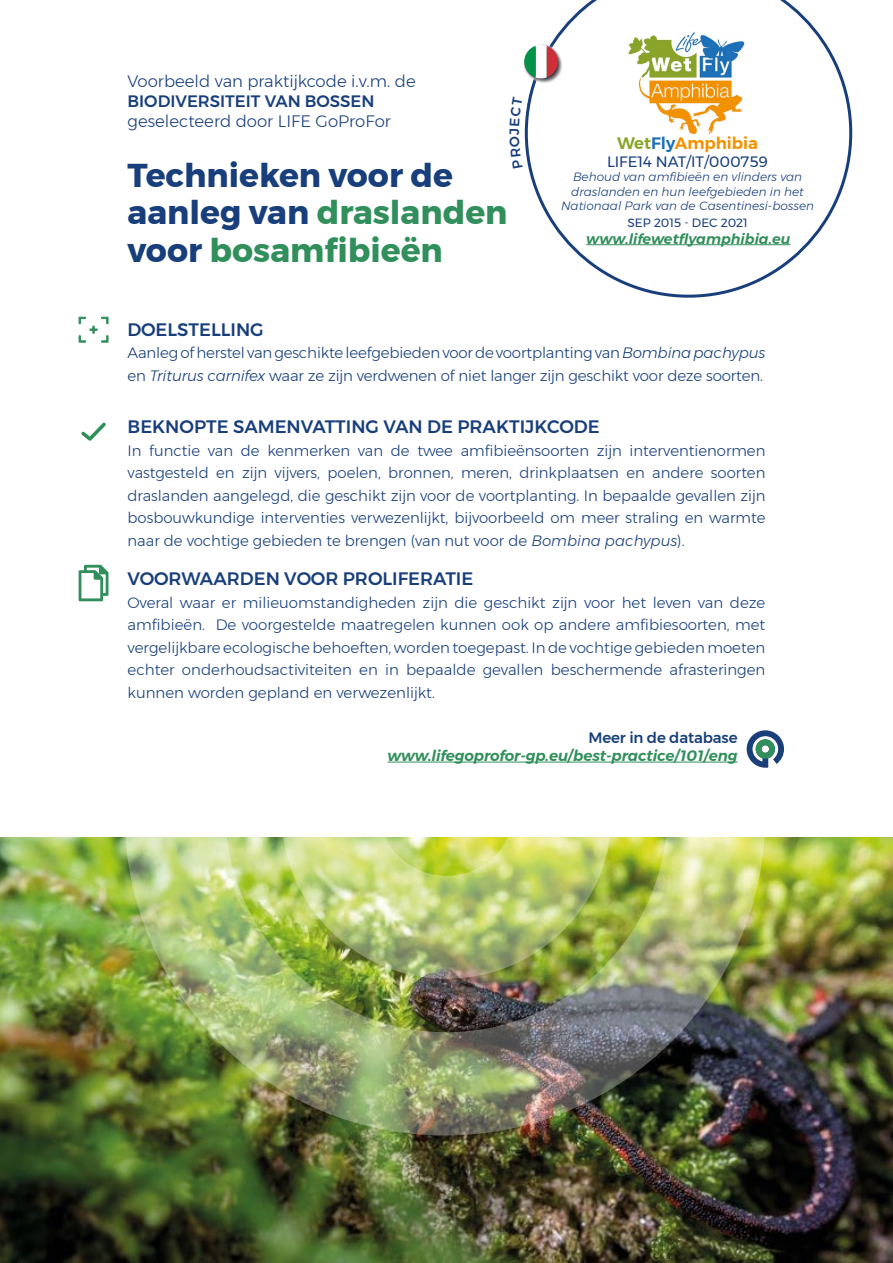
<style>
.page{position:relative;width:893px;height:1263px;background:#fff}
.page>*{position:absolute;margin:0;border:0;box-sizing:border-box;transform-origin:0 0}
.t1{font:700 33px/37.5px "Montserrat";color:#183f7b}
.t2{font:500 18px "Montserrat";color:#183f7b}
.t3{font:300 16.5px "Montserrat";color:#183f7b}
.t4{font:500 16.5px "Montserrat";color:#183f7b}
.t5{font:600 16.5px "Montserrat";color:#f39200}
.t6{font:300 15px/22.5px "Montserrat";letter-spacing:-.01em;color:#183f7b;text-align:justify}
.t7{font:italic 600 15px "Montserrat";letter-spacing:-.01em;color:#318f5b}
.t8{font:15px "Montserrat";color:#183f7b}
.t9{font:500 15px "Montserrat";letter-spacing:-.01em;color:#183f7b}
.t10{font:italic 600 14.25px "Montserrat";color:#318f5b}
.t11{font:italic 300 12px/14.4px "Montserrat";color:#183f7b;text-align:center}
.t12{font:12px "Montserrat";color:#183f7b}
.s1{color:#318f5b}
.s2{color:#89a429}
.s3{color:#1d70b8}
.s4{font-style:italic}
</style>
<div class="page">
<img style="left:0;top:838px;width:893px;height:425px">
<img style="left:125px;top:746px;width:640px;height:389px">
<hr style="left:387px;top:762px;width:351px;height:1px;background:#318f5b">
<svg style="left:525px;top:0;width:327px;height:298px"></svg>
<svg style="left:78px;top:316px;width:31px;height:27px"></svg>
<svg style="left:81px;top:423px;width:25px;height:18px"></svg>
<svg style="left:79px;top:565px;width:29px;height:36px"></svg>
<svg style="left:747px;top:730px;width:37px;height:38px"></svg>
<img style="left:627px;top:31px;width:118px;height:105px">
<svg style="left:523px;top:44px;width:41px;height:40px"></svg>
<p class="t3" style="left:128px;top:69px;width:290px">Voorbeeld van praktijkcode i.v.m. de</p>
<p class="t4" style="left:128px;top:88px;width:248px">BIODIVERSITEIT VAN BOSSEN</p>
<p class="t3" style="left:128px;top:109px;width:265px">geselecteerd door LIFE GoProFor</p>
<h1 class="t1" style="left:128px;top:156px;width:381px">Technieken voor de aanleg van <span class="s1">draslanden </span>voor <span class="s1">bosamfibieën</span></h1>
<p class="t5" style="left:617px;top:130px;width:142px"><span class="s2">Wet</span><span class="s3">Fly</span>Amphibia</p>
<p class="t8" style="left:607px;top:150px;width:163px">LIFE14 NAT/IT/000759</p>
<p class="t11" style="left:561px;top:170px;width:255px">Behoud van amfibieën en vlinders van draslanden en hun leefgebieden in het<br>Nationaal Park van de Casentinesi-bossen</p>
<p class="t12" style="left:628px;top:213px;width:121px">SEP 2015 - DEC 2021</p>
<p class="t10" style="left:586px;top:227px;width:206px">www.lifewetflyamphibia.eu</p>
<p class="t2" style="left:128px;top:315px;width:138px">DOELSTELLING</p>
<p class="t6" style="left:128px;top:341px;width:639px">Aanleg of herstel van geschikte leefgebieden voor de voortplanting van <span class="s4">Bombina pachypus </span>en <span class="s4">Triturus carnifex</span> waar ze zijn verdwenen of niet langer zijn geschikt voor deze soorten.</p>
<p class="t2" style="left:128px;top:413px;width:474px">BEKNOPTE SAMENVATTING VAN DE PRAKTIJKCODE</p>
<p class="t6" style="left:128px;top:439px;width:639px">In functie van de kenmerken van de twee amfibieënsoorten zijn interventienormen vastgesteld en zijn vijvers, poelen, bronnen, meren, drinkplaatsen en andere soorten draslanden aangelegd, die geschikt zijn voor de voortplanting. In bepaalde gevallen zijn bosbouwkundige interventies verwezenlijkt, bijvoorbeeld om meer straling en warmte naar de vochtige gebieden te brengen (van nut voor de <span class="s4">Bombina pachypus</span>).</p>
<p class="t2" style="left:128px;top:565px;width:347px">VOORWAARDEN VOOR PROLIFERATIE</p>
<p class="t6" style="left:128px;top:591px;width:639px">Overal waar er milieuomstandigheden zijn die geschikt zijn voor het leven van deze amfibieën. De voorgestelde maatregelen kunnen ook op andere amfibiesoorten, met vergelijkbare ecologische behoeften, worden toegepast. In de vochtige gebieden moeten echter onderhoudsactiviteiten en in bepaalde gevallen beschermende afrasteringen kunnen worden gepland en verwezenlijkt.</p>
<p class="t9" style="left:588px;top:726px;width:151px">Meer in de database</p>
<p class="t7" style="left:387px;top:744px;width:352px">www.lifegoprofor-gp.eu/best-practice/101/eng</p>
</div>
